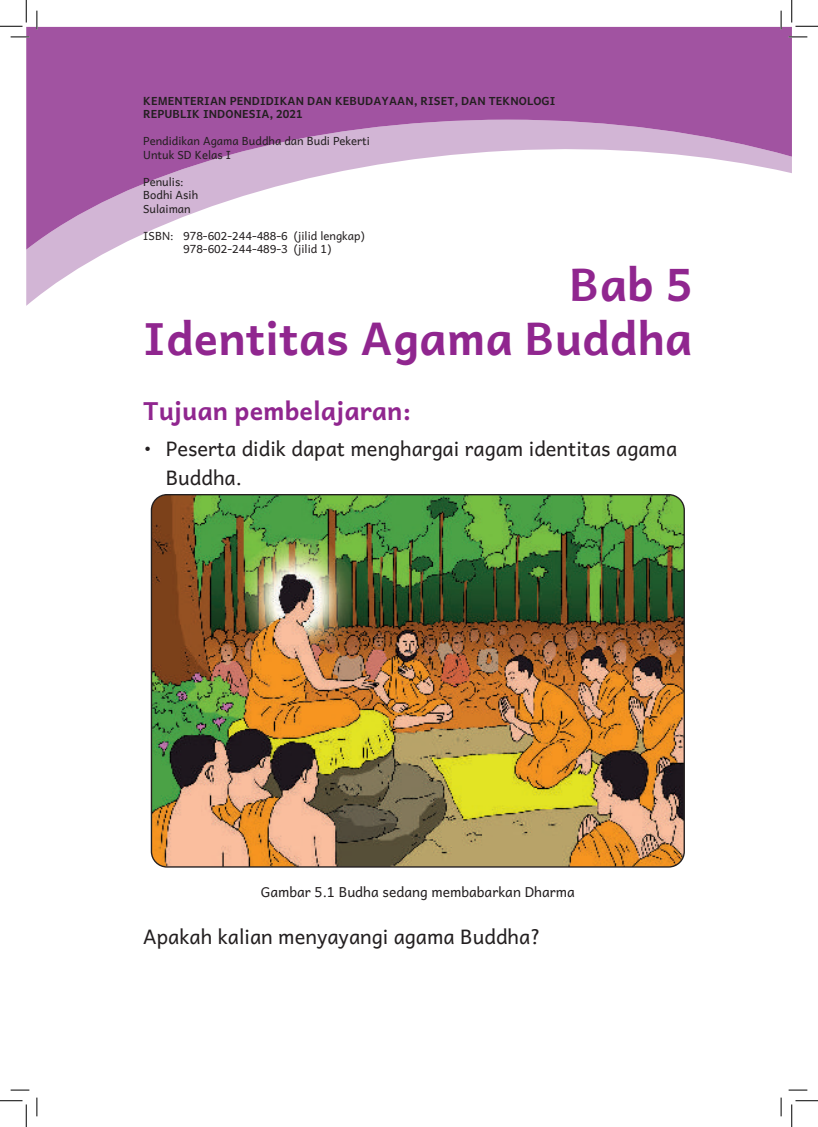
<style>
.page{position:relative;width:818px;height:1127px;background:#fff}
.page>*{position:absolute;margin:0;border:0;box-sizing:border-box;transform-origin:0 0}
.t1{font:700 45px/54px "Andika New Basic";color:#90268f;text-align:right}
.t2{font:700 25px "Andika New Basic";color:#90268f}
.t3{font:20px/28.8px "Andika New Basic";color:#231f20}
.t4{font:13.75px "Andika New Basic";color:#231f20}
.t5{font:11.25px/13.5px "Andika New Basic";color:#231f20}
.t6{font:700 11.25px/13.5px "Andika New Basic";color:#231f20}
</style>
<div class="page">
<img style="left:151px;top:494px;width:533px;height:372px">
<svg style="left:26px;top:250px;width:85px;height:56px"></svg>
<svg style="left:26px;top:27px;width:766px;height:223px;fill:#a153a1"></svg>
<svg style="left:11px;top:36px;width:18px;height:2px"></svg>
<svg style="left:788px;top:36px;width:19px;height:2px"></svg>
<svg style="left:11px;top:1089px;width:18px;height:1px"></svg>
<svg style="left:788px;top:1089px;width:19px;height:1px"></svg>
<svg style="left:36px;top:11px;width:2px;height:18px"></svg>
<svg style="left:36px;top:1097px;width:2px;height:18px"></svg>
<svg style="left:780px;top:11px;width:2px;height:18px"></svg>
<svg style="left:780px;top:1097px;width:2px;height:18px"></svg>
<svg style="left:0;top:0;width:27px;height:27px"></svg>
<svg style="left:0;top:1100px;width:27px;height:26px"></svg>
<svg style="left:791px;top:0;width:27px;height:27px"></svg>
<svg style="left:791px;top:1100px;width:27px;height:26px"></svg>
<p class="t6" style="left:143px;top:92px;width:414px">KEMENTERIAN PENDIDIKAN DAN KEBUDAYAAN, RISET, DAN TEKNOLOGI<br>REPUBLIK INDONESIA, 2021</p>
<p class="t5" style="left:143px;top:133px;width:228px">Pendidikan Agama Buddha dan Budi Pekerti<br>Untuk SD Kelas I</p>
<p class="t5" style="left:143px;top:173px;width:56px">Penulis:<br>Bodhi Asih<br>Sulaiman</p>
<p class="t5" style="left:143px;top:227px;width:223px;text-align:center">ISBN: 978-602-244-488-6 (jilid lengkap)<br>978-602-244-489-3 (jilid 1)</p>
<h1 class="t1" style="left:143px;top:251px;width:551px">Bab 5<br>Identitas Agama Buddha</h1>
<h2 class="t2" style="left:143px;top:387px;width:269px">Tujuan pembelajaran:</h2>
<h3 class="t3" style="left:166px;top:431px;width:513px;text-indent:-23px">• Peserta didik dapat menghargai ragam identitas agama<br>Buddha.</h3>
<p class="t4" style="left:261px;top:879px;width:316px">Gambar 5.1 Budha sedang membabarkan Dharma</p>
<h3 class="t3" style="left:143px;top:919px;width:399px">Apakah kalian menyayangi agama Buddha?</h3>
</div>
